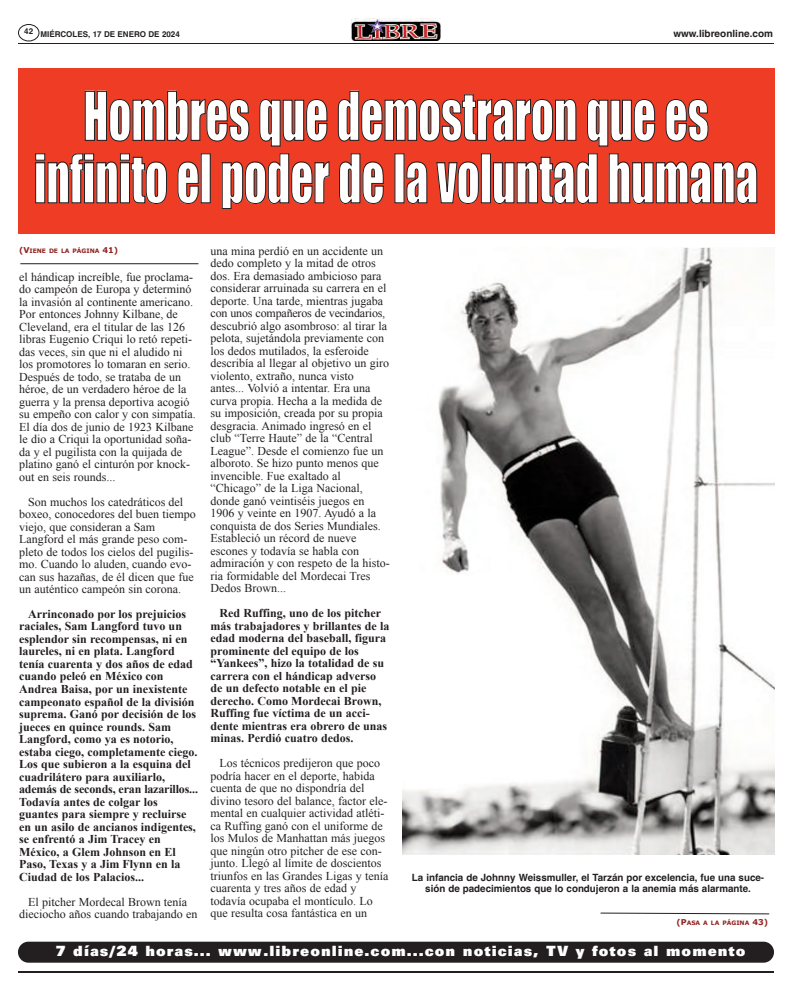
<style>
.page{position:relative;width:792px;height:990px;background:#fff}
.page>*{position:absolute;margin:0;border:0;box-sizing:border-box;transform-origin:0 0}
.t1{font:61.9px/62.4px "Impact";color:#fff;text-align:center;scale:.73 1}
.t2{font:15.3px "Univers Ultra Bold DTC";letter-spacing:.065em;color:#fff}
.t3{font:12px/12.5px "Times New Roman";color:#231f20}
.t4{font:700 12px/12.5px "Times New Roman";color:#231f20}
.t5{font:700 10px/10.5px "Helvetica";color:#231f20;text-align:center}
.t6{font:700 8px "Helvetica";color:#231f20}
.t7{font:700 6px "Verdana";color:#91211f}
.s1{font-size:8px}
</style>
<div class="page">
<hr style="left:18px;top:43px;width:756px;height:1px;background:#231f20">
<img style="left:351px;top:18px;width:90px;height:23px">
<svg style="left:18px;top:24px;width:22px;height:17px"></svg>
<hr style="left:18px;top:971px;width:756px;height:2px;background:#231f20">
<div style="left:18px;top:942px;width:756px;height:21px;background:#231f20;border-radius:10px"></div>
<hr style="left:20px;top:263px;width:178px;height:1px;background:#231f20">
<img style="left:402px;top:247px;width:372px;height:608px">
<svg style="left:600px;top:912px;width:170px;height:3px"></svg>
<div style="left:18px;top:68px;width:756px;height:165px;background:#ef3c25"></div>
<p class="t6" style="left:24px;top:28px;width:10px">42</p>
<p class="t6" style="left:40px;top:31px;width:141px">MIÉRCOLES, 17 DE ENERO DE 2024</p>
<p class="t5" style="left:673px;top:29px;width:101px">www.libreonline.com</p>
<h1 class="t1" style="left:34px;top:84px;width:994px">Hombres que demostraron que es infinito el poder de la voluntad humana</h1>
<p class="t7" style="left:19px;top:247px;width:101px"><span class="s1">(V</span>IENE DE LA PÁGINA <span class="s1">41)</span></p>
<p class="t3" style="left:19px;top:270px;width:178px">el hándicap increíble, fue proclama&shy;do campeón de Europa y determinó la invasión al continente americano.<br>Por entonces Johnny Kilbane, de Cleveland, era el titular de las 126 libras Eugenio Criqui lo retó repeti&shy;das veces, sin que ni el aludido ni los promotores lo tomaran en serio.<br>Después de todo, se trataba de un héroe, de un verdadero héroe de la guerra y la prensa deportiva acogió su empeño con calor y con simpatía.<br>El día dos de junio de 1923 Kilbane le dio a Criqui la oportunidad soña&shy;da y el pugilista con la quijada de platino ganó el cinturón por knock&shy;out en seis rounds...</p>
<p class="t3" style="left:19px;top:495px;width:178px;text-indent:9px">Son muchos los catedráticos del boxeo, conocedores del buen tiempo viejo, que consideran a Sam Langford el más grande peso com&shy;pleto de todos los cielos del pugilis&shy;mo. Cuando lo aluden, cuando evo&shy;can sus hazañas, de él dicen que fue un auténtico campeón sin corona.</p>
<p class="t4" style="left:19px;top:608px;width:181px;text-indent:9px">Arrinconado por los prejuicios raciales, Sam Langford tuvo un esplendor sin recompensas, ni en laureles, ni en plata. Langford tenía cuarenta y dos años de edad cuando peleó en México con<br>Andrea Baisa, por un inexistente campeonato español de la división suprema. Ganó por decisión de los jueces en quince rounds. Sam<br>Langford, como ya es notorio, estaba ciego, completamente ciego.<br>Los que subieron a la esquina del cuadrilátero para auxiliarlo, además de seconds, eran lazarillos...<br>Todavía antes de colgar los guantes para siempre y recluirse en un asilo de ancianos indigentes, se enfrentó a Jim Tracey en<br>México, a Glem Johnson en El<br>Paso, Texas y a Jim Flynn en la<br>Ciudad de los Palacios...</p>
<p class="t3" style="left:19px;top:895px;width:180px;text-align:center">El pitcher Mordecal Brown tenía dieciocho años cuando trabajando en</p>
<p class="t3" style="left:211px;top:244px;width:181px">una mina perdió en un accidente un dedo completo y la mitad de otros dos. Era demasiado ambicioso para considerar arruinada su carrera en el deporte. Una tarde, mientras jugaba con unos compañeros de vecindarios, descubrió algo asombroso: al tirar la pelota, sujetándola previamente con los dedos mutilados, la esferoide describía al llegar al objetivo un giro violento, extraño, nunca visto antes... Volvió a intentar. Era una curva propia. Hecha a la medida de su imposición, creada por su propia desgracia. Animado ingresó en el club “Terre Haute” de la “Central League”. Desde el comienzo fue un alboroto. Se hizo punto menos que invencible. Fue exaltado al “Chicago” de la Liga Nacional, donde ganó veintiséis juegos en 1906 y veinte en 1907. Ayudó a la conquista de dos Series Mundiales.<br>Estableció un récord de nueve escones y todavía se habla con admiración y con respeto de la histo&shy;ria formidable del Mordecai Tres Dedos Brown...</p>
<p class="t4" style="left:211px;top:607px;width:180px;text-indent:9px">Red Ruffing, uno de los pitcher más trabajadores y brillantes de la edad moderna del baseball, figura prominente del equipo de los “Yankees”, hizo la totalidad de su carrera con el hándicap adverso de un defecto notable en el pie derecho. Como Mordecai Brown,<br>Ruffing fue víctima de un acci&shy;dente mientras era obrero de unas minas. Perdió cuatro dedos.</p>
<p class="t3" style="left:211px;top:757px;width:179px;text-indent:9px">Los técnicos predijeron que poco podría hacer en el deporte, habida cuenta de que no dispondría del divino tesoro del balance, factor ele&shy;mental en cualquier actividad atléti&shy;ca Ruffing ganó con el uniforme de los Mulos de Manhattan más juegos que ningún otro pitcher de ese con&shy;junto. Llegó al límite de doscientos triunfos en las Grandes Ligas y tenía cuarenta y tres años de edad y todavía ocupaba el montículo. Lo que resulta cosa fantástica en un</p>
<p class="t5" style="left:412px;top:873px;width:354px">La infancia de Johnny Weissmuller, el Tarzán por excelencia, fue una suce&shy;sión de padecimientos que lo condujeron a la anemia más alarmante.</p>
<p class="t7" style="left:677px;top:919px;width:93px"><span class="s1">(P</span>ASA A LA PÁGINA <span class="s1">43)</span></p>
<p class="t2" style="left:55px;top:946px;width:692px">7 días/24 horas... www.libreonline.com...con noticias, TV y fotos al momento</p>
</div>
